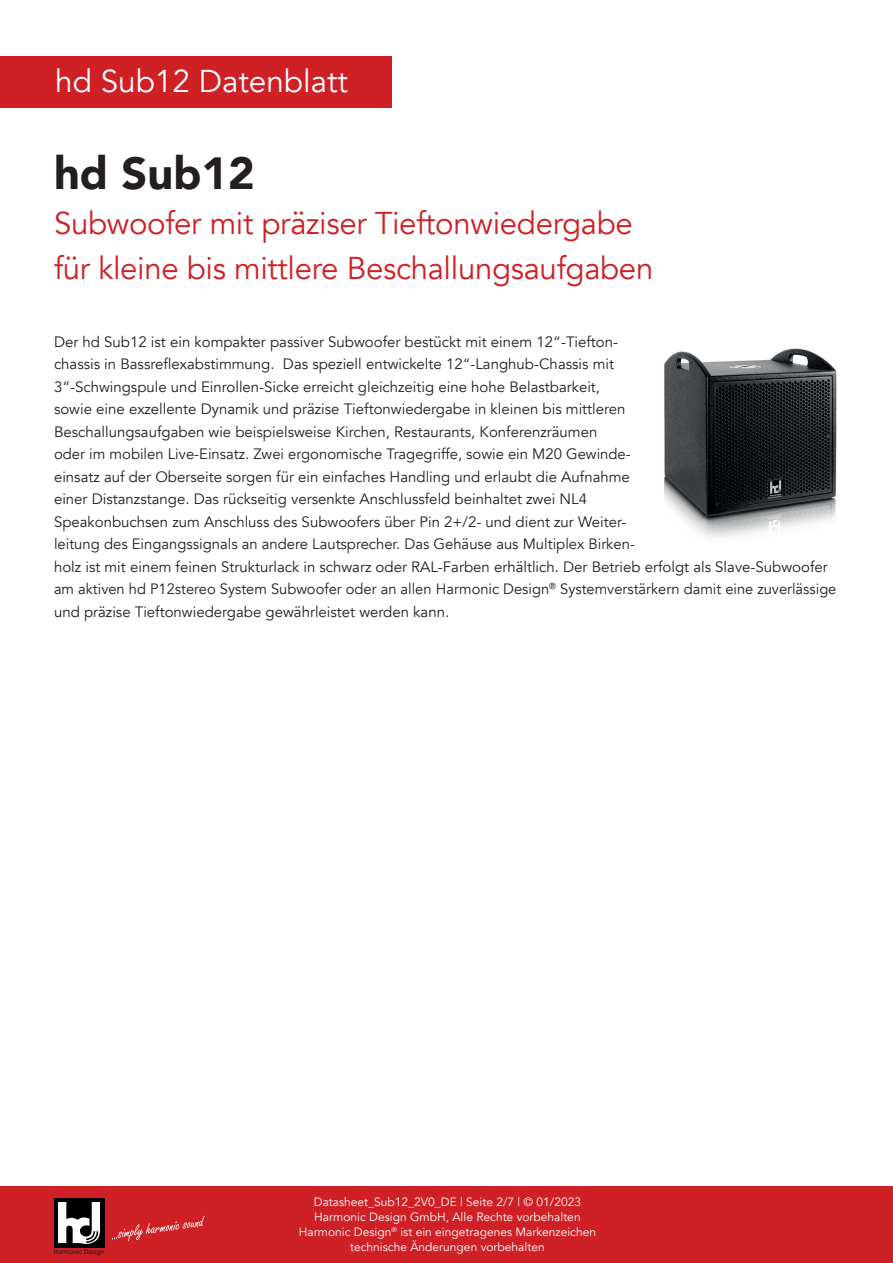
<style>
.page{position:relative;width:893px;height:1263px;background:#fff}
.page>*{position:absolute;margin:0;border:0;box-sizing:border-box;transform-origin:0 0}
.t1{font:900 45px "Avenir";color:#231f20}
.t2{font:31.5px/45px "Avenir";letter-spacing:-.01em;color:#cf2026}
.t3{font:31.5px "Avenir";color:#fff}
.t4{font:15px/22.5px "Avenir";color:#231f20}
.t5{font:12px/15px "Avenir";color:#fff;text-align:center}
.t6{font:500 6.45px "Avant Garde IT Cby BT";color:#231f20}
</style>
<div class="page">
<div style="left:0;top:1186px;width:893px;height:77px;background:#cf2026"></div>
<div style="left:54px;top:1198px;width:50px;height:49px;background:#000001"></div>
<svg style="left:58px;top:1202px;width:42px;height:42px"></svg>
<svg style="left:112px;top:1216px;width:93px;height:25px"></svg>
<img style="left:664px;top:348px;width:173px;height:190px">
<div style="left:0;top:57px;width:392px;height:51px;background:#cf2026"></div>
<h2 class="t3" style="left:55px;top:62px;width:294px">hd Sub12 Datenblatt</h2>
<h1 class="t1" style="left:54px;top:135px;width:202px">hd Sub12</h1>
<h2 class="t2" style="left:54px;top:201px;width:601px">Subwoofer mit präziser Tieftonwiedergabe für kleine bis mittlere Beschallungsaufgaben</h2>
<p class="t4" style="left:54px;top:330px;width:784px">Der hd Sub12 ist ein kompakter passiver Subwoofer bestückt mit einem 12“-Tiefton-<br>chassis in Bassreflexabstimmung. Das speziell entwickelte 12“-Langhub-Chassis mit<br>3“-Schwingspule und Einrollen-Sicke erreicht gleichzeitig eine hohe Belastbarkeit,<br>sowie eine exzellente Dynamik und präzise Tieftonwiedergabe in kleinen bis mittleren<br>Beschallungsaufgaben wie beispielsweise Kirchen, Restaurants, Konferenzräumen<br>oder im mobilen Live-Einsatz. Zwei ergonomische Tragegriffe, sowie ein M20 Gewinde-<br>einsatz auf der Oberseite sorgen für ein einfaches Handling und erlaubt die Aufnahme<br>einer Distanzstange. Das rückseitig versenkte Anschlussfeld beinhaltet zwei NL4<br>Speakonbuchsen zum Anschluss des Subwoofers über Pin 2+/2- und dient zur Weiter-<br>leitung des Eingangssignals an andere Lautsprecher. Das Gehäuse aus Multiplex Birken-<br>holz ist mit einem feinen Strukturlack in schwarz oder RAL-Farben erhältlich. Der Betrieb erfolgt als Slave-Subwoofer am aktiven hd P12stereo System Subwoofer oder an allen Harmonic Design<sup>®</sup> Systemverstärkern damit eine zuverlässige und präzise Tieftonwiedergabe gewährleistet werden kann.</p>
<p class="t6" style="left:54px;top:1248px;width:52px">Harmonic Design</p>
<p class="t5" style="left:299px;top:1194px;width:299px">Datasheet_Sub12_2V0_DE | Seite 2/7 | © 01/2023<br>Harmonic Design GmbH, Alle Rechte vorbehalten Harmonic Design<sup>®</sup> ist ein eingetragenes Markenzeichen technische Änderungen vorbehalten</p>
</div>
